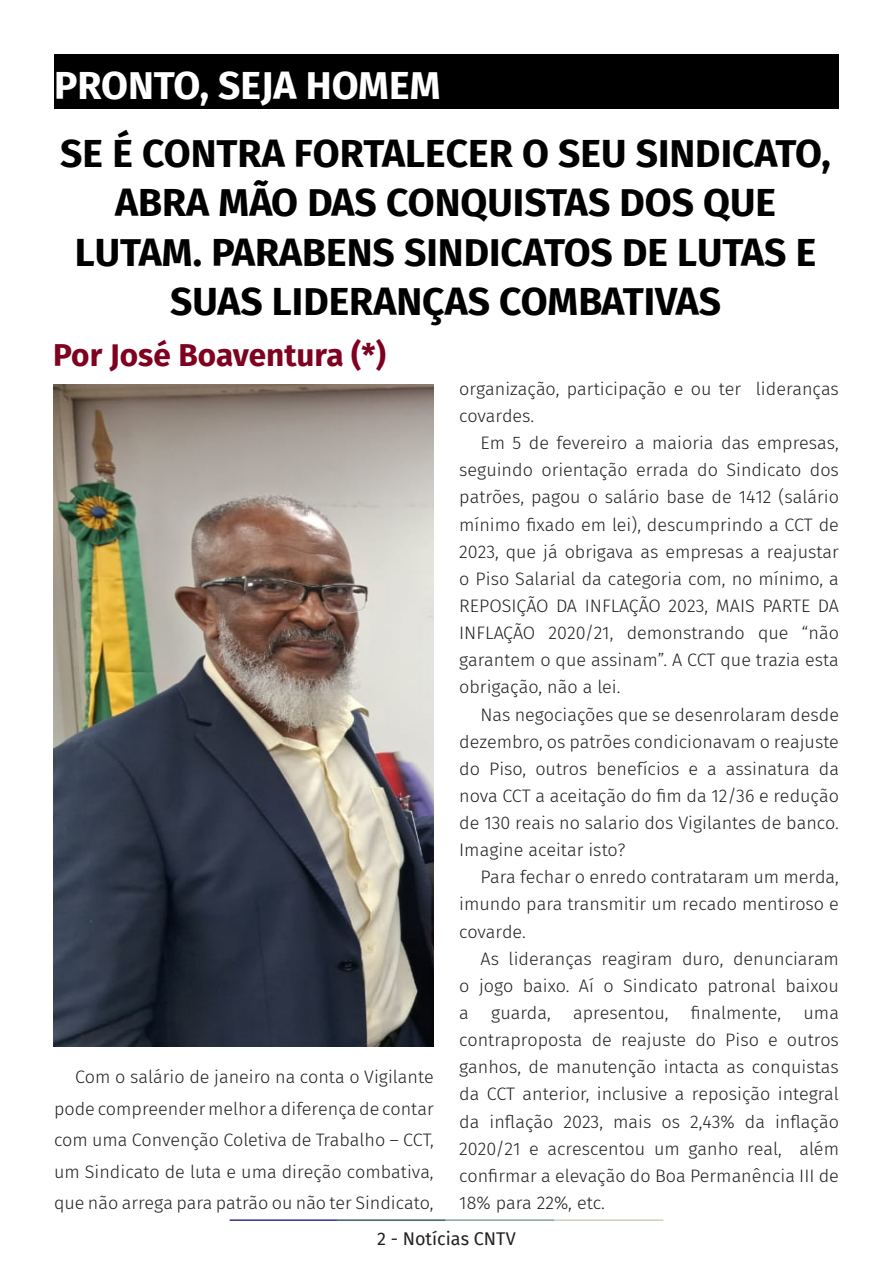
<style>
.page{position:relative;width:893px;height:1263px;background:#fff}
.page>*{position:absolute;margin:0;border:0;box-sizing:border-box;transform-origin:0 0}
.t1{font:700 39px/49.5px "Fira Sans";color:#000001;text-align:center}
.t2{font:700 39px "Fira Sans";color:#fff}
.t3{font:700 31.5px "Fira Sans";color:#7e0220}
.t4{font:300 18px/27.2px "Fira Sans";color:#231f20;text-align:justify}
.t5{font:18px "Fira Sans";color:#231f20}
</style>
<div class="page">
<hr style="left:230px;top:1219px;width:107px;height:2px;background:#2f3088">
<hr style="left:337px;top:1219px;width:109px;height:2px;background:#3a5f6d">
<hr style="left:446px;top:1219px;width:109px;height:2px;background:#87a59a">
<hr style="left:555px;top:1219px;width:108px;height:2px;background:#c6d5b7">
<div style="left:54px;top:54px;width:785px;height:54px;background:#000"></div>
<img style="left:53px;top:385px;width:381px;height:661px">
<p class="t2" style="left:54px;top:53px;width:388px">PRONTO, SEJA HOMEM</p>
<p class="t1" style="left:60px;top:126px;width:772px">SE É CONTRA FORTALECER O SEU SINDICATO, ABRA MÃO DAS CONQUISTAS DOS QUE LUTAM. PARABENS SINDICATOS DE LUTAS E SUAS LIDERANÇAS COMBATIVAS</p>
<p class="t3" style="left:53px;top:328px;width:334px">Por José Boaventura (*)</p>
<p class="t4" style="left:54px;top:1061px;width:381px;line-height:31.3px;text-indent:21px">Com o salário de janeiro na conta o Vigilante pode compreender melhor a diferença de contar com uma Convenção Coletiva de Trabalho – CCT, um Sindicato de luta e uma direção combativa, que não arrega para patrão ou não ter Sindicato,</p>
<p class="t4" style="left:459px;top:375px;width:381px">organização, participação e ou ter lideranças covardes.</p>
<p class="t4" style="left:459px;top:429px;width:381px;text-indent:21px">Em 5 de fevereiro a maioria das empresas, seguindo orientação errada do Sindicato dos patrões, pagou o salário base de 1412 (salário mínimo fixado em lei), descumprindo a CCT de 2023, que já obrigava as empresas a reajustar o Piso Salarial da categoria com, no mínimo, a REPOSIÇÃO DA INFLAÇÃO 2023, MAIS PARTE DA INFLAÇÃO 2020/21, demonstrando que “não garantem o que assinam”. A CCT que trazia esta obrigação, não a lei.</p>
<p class="t4" style="left:459px;top:700px;width:381px;text-indent:21px">Nas negociações que se desenrolaram desde dezembro, os patrões condicionavam o reajuste do Piso, outros benefícios e a assinatura da nova CCT a aceitação do fim da 12/36 e redução de 130 reais no salario dos Vigilantes de banco.<br>Imagine aceitar isto?</p>
<p class="t4" style="left:459px;top:863px;width:381px;text-indent:21px">Para fechar o enredo contrataram um merda, imundo para transmitir um recado mentiroso e covarde.</p>
<p class="t4" style="left:459px;top:945px;width:381px;text-indent:21px">As lideranças reagiram duro, denunciaram o jogo baixo. Aí o Sindicato patronal baixou a guarda, apresentou, finalmente, uma contraproposta de reajuste do Piso e outros ganhos, de manutenção intacta as conquistas da CCT anterior, inclusive a reposição integral da inflação 2023, mais os 2,43% da inflação 2020/21 e acrescentou um ganho real, além confirmar a elevação do Boa Permanência III de 18% para 22%, etc.</p>
<p class="t5" style="left:377px;top:1225px;width:140px">2 - Notícias CNTV</p>
</div>
